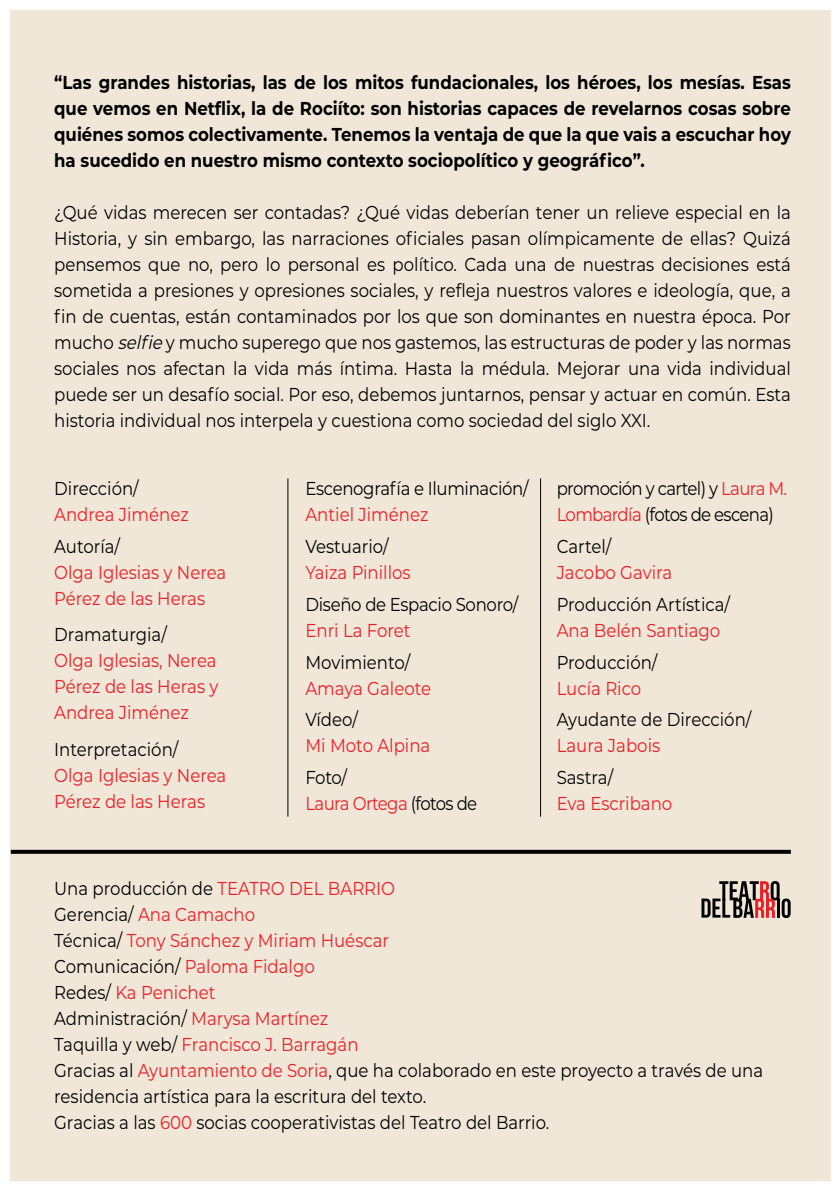
<style>
.page{position:relative;width:840px;height:1191px;background:#fff}
.page>*{position:absolute;margin:0;border:0;box-sizing:border-box;transform-origin:0 0}
.t1{font:18.6px/26px "Montserrat";color:#000;text-align:justify;scale:.89 1}
.t2{font:700 18.6px/26px "Montserrat";color:#000;text-align:justify;scale:.89 1}
.t3{font:18.6px/26px "Montserrat";color:#ed1d24;scale:.89 1}
.t4{font:18.6px/26px "Montserrat";letter-spacing:-.04em;color:#000;scale:.89 1}
.t5{font:18.6px "Montserrat";letter-spacing:-.02em;color:#000;scale:.89 1}
.s1{font-style:italic}
.s2{color:#ed1d24}
</style>
<div class="page">
<div style="left:10px;top:10px;width:819px;height:1170px;background:#f0e7d8"></div>
<svg style="left:11px;top:850px;width:779px;height:4px;background:#0a0a0c"></svg>
<hr style="left:287px;top:478px;width:1px;height:338px;background:#000003">
<hr style="left:539px;top:478px;width:1px;height:338px;background:#000003">
<svg style="left:701px;top:881px;width:89px;height:37px"></svg>
<p class="t2" style="left:54px;top:69px;width:828px">“Las grandes historias, las de los mitos fundacionales, los héroes, los mesías. Esas que vemos en Netflix, la de Rociíto: son historias capaces de revelarnos cosas sobre quiénes somos colectivamente. Tenemos la ventaja de que la que vais a escuchar hoy ha sucedido en nuestro mismo contexto sociopolítico y geográfico”.</p>
<p class="t1" style="left:54px;top:199px;width:828px">¿Qué vidas merecen ser contadas? ¿Qué vidas deberían tener un relieve especial en la Historia, y sin embargo, las narraciones oficiales pasan olímpicamente de ellas? Quizá pensemos que no, pero lo personal es político. Cada una de nuestras decisiones está sometida a presiones y opresiones sociales, y refleja nuestros valores e ideología, que, a fin de cuentas, están contaminados por los que son dominantes en nuestra época. Por mucho <span class="s1">selfie</span> y mucho superego que nos gastemos, las estructuras de poder y las normas sociales nos afectan la vida más íntima. Hasta la médula. Mejorar una vida individual puede ser un desafío social. Por eso, debemos juntarnos, pensar y actuar en común. Esta historia individual nos interpela y cuestiona como sociedad del siglo XXI.</p>
<p class="t1" style="left:54px;top:475px;width:97px">Dirección/</p>
<p class="t3" style="left:54px;top:501px;width:153px">Andrea Jiménez</p>
<p class="t1" style="left:54px;top:533px;width:76px">Autoría/</p>
<p class="t3" style="left:54px;top:559px;width:195px">Olga Iglesias y Nerea<br>Pérez de las Heras</p>
<p class="t1" style="left:54px;top:621px;width:128px">Dramaturgia/</p>
<p class="t3" style="left:54px;top:647px;width:186px;text-align:justify">Olga Iglesias, Nerea Pérez de las Heras y Andrea Jiménez</p>
<p class="t1" style="left:54px;top:735px;width:141px">Interpretación/</p>
<p class="t3" style="left:54px;top:761px;width:195px">Olga Iglesias y Nerea<br>Pérez de las Heras</p>
<p class="t5" style="left:305px;top:476px;width:252px">Escenografía e Iluminación/</p>
<p class="t3" style="left:305px;top:501px;width:140px">Antiel Jiménez</p>
<p class="t1" style="left:305px;top:533px;width:95px">Vestuario/</p>
<p class="t3" style="left:305px;top:559px;width:120px">Yaiza Pinillos</p>
<p class="t5" style="left:305px;top:591px;width:240px">Diseño de Espacio Sonoro/</p>
<p class="t3" style="left:305px;top:616px;width:120px">Enri La Foret</p>
<p class="t1" style="left:305px;top:648px;width:119px">Movimiento/</p>
<p class="t3" style="left:305px;top:674px;width:143px">Amaya Galeote</p>
<p class="t1" style="left:305px;top:706px;width:61px">Vídeo/</p>
<p class="t3" style="left:305px;top:732px;width:142px">Mi Moto Alpina</p>
<p class="t4" style="left:305px;top:763px;width:194px">Foto/<br><span class="s2">Laura Ortega</span> (fotos de</p>
<p class="t4" style="left:556px;top:475px;width:260px">promoción y cartel) y <span class="s2">Laura M.<br>Lombardía</span> (fotos de escena)</p>
<p class="t1" style="left:556px;top:533px;width:63px">Cartel/</p>
<p class="t3" style="left:556px;top:559px;width:131px">Jacobo Gavira</p>
<p class="t1" style="left:556px;top:590px;width:196px">Producción Artística/</p>
<p class="t3" style="left:556px;top:616px;width:185px">Ana Belén Santiago</p>
<p class="t1" style="left:556px;top:648px;width:115px">Producción/</p>
<p class="t3" style="left:556px;top:674px;width:97px">Lucía Rico</p>
<p class="t1" style="left:556px;top:706px;width:220px">Ayudante de Dirección/</p>
<p class="t3" style="left:556px;top:732px;width:118px">Laura Jabois</p>
<p class="t1" style="left:556px;top:763px;width:65px">Sastra/</p>
<p class="t3" style="left:556px;top:789px;width:131px">Eva Escribano</p>
<p class="t1" style="left:54px;top:874px;width:797px;text-align:left">Una producción de <span class="s2">TEATRO DEL BARRIO<br></span>Gerencia/ <span class="s2">Ana Camacho<br></span>Técnica/ <span class="s2">Tony Sánchez y Miriam Huéscar<br></span>Comunicación/ <span class="s2">Paloma Fidalgo<br></span>Redes/ <span class="s2">Ka Penichet<br></span>Administración/ <span class="s2">Marysa Martínez<br></span>Taquilla y web/ <span class="s2">Francisco J. Barragán<br></span>Gracias al <span class="s2">Ayuntamiento de Soria</span>, que ha colaborado en este proyecto a través de una residencia artística para la escritura del texto.<br>Gracias a las <span class="s2">600</span> socias cooperativistas del Teatro del Barrio.</p>
</div>
